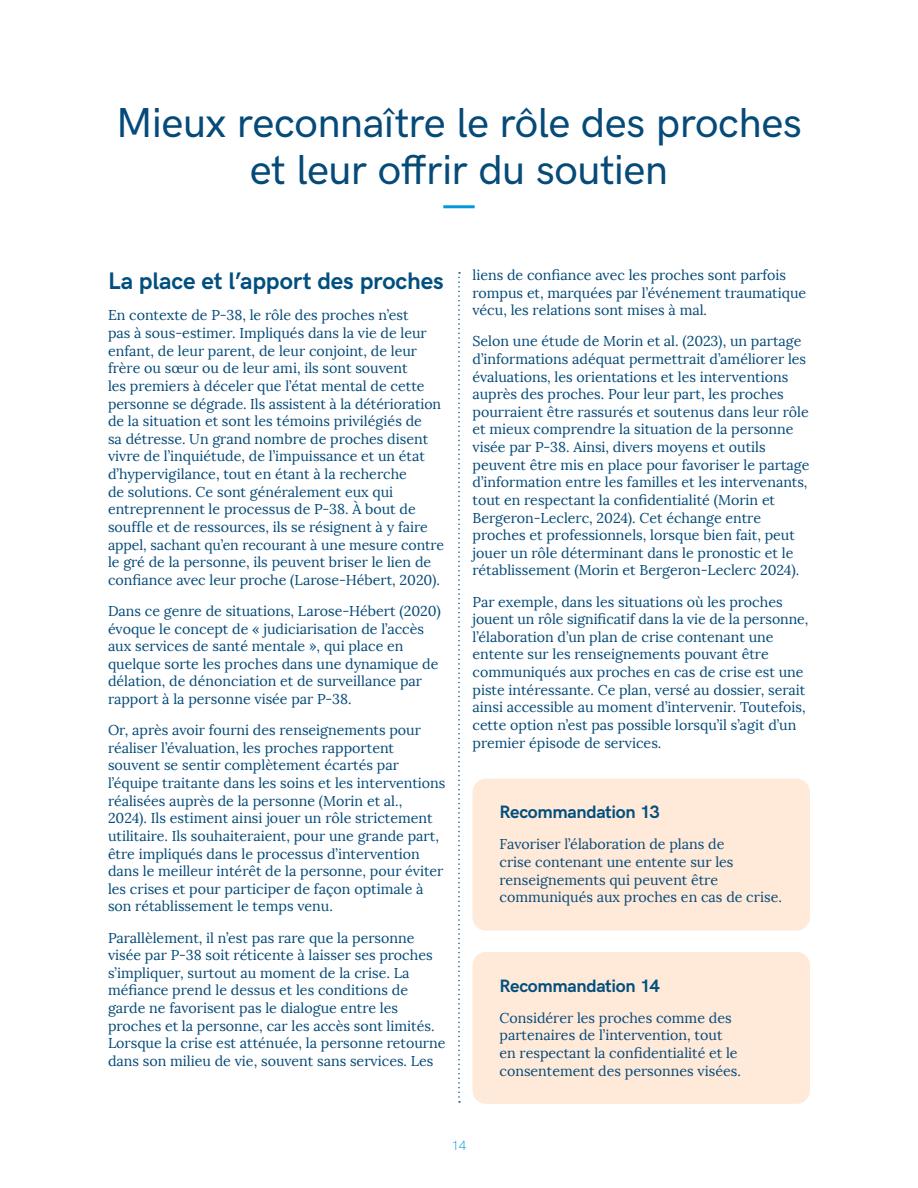
<style>
.page{position:relative;width:918px;height:1188px;background:#fff}
.page>*{position:absolute;margin:0;border:0;box-sizing:border-box;transform-origin:0 0}
.t1{font:500 42px/46.5px "HK Grotesk";letter-spacing:-.015em;color:#054a78;text-align:center}
.t2{font:700 24px "HK Grotesk";letter-spacing:-.005em;color:#004f7e}
.t3{font:700 18px "HK Grotesk";letter-spacing:-.02em;color:#004f7e}
.t4{font:14.25px/17.7px "Lora";color:#054a78}
.t5{font:300 13.5px "HK Grotesk";color:#009ada}
</style>
<div class="page">
<hr style="left:443px;top:205px;width:32px;height:3px;background:#009ada">
<div style="left:472px;top:779px;width:338px;height:152px;background:#ffe9d9;border-radius:14px"></div>
<div style="left:472px;top:952px;width:338px;height:152px;background:#ffe9d9;border-radius:14px"></div>
<svg style="left:458px;top:272px;width:2px;height:831px"></svg>
<h1 class="t1" style="left:116px;top:96px;width:687px">Mieux reconnaître le rôle des proches et leur offrir du soutien</h1>
<h2 class="t2" style="left:108px;top:263px;width:337px">La place et l’apport des proches</h2>
<p class="t4" style="left:108px;top:307px;width:338px">En contexte de P-38, le rôle des proches n’est<br>pas à sous-estimer. Impliqués dans la vie de leur enfant, de leur parent, de leur conjoint, de leur frère ou sœur ou de leur ami, ils sont souvent<br>les premiers à déceler que l’état mental de cette personne se dégrade. Ils assistent à la détérioration de la situation et sont les témoins privilégiés de<br>sa détresse. Un grand nombre de proches disent vivre de l’inquiétude, de l’impuissance et un état d’hypervigilance, tout en étant à la recherche<br>de solutions. Ce sont généralement eux qui entreprennent le processus de P-38. À bout de souffle et de ressources, ils se résignent à y faire appel, sachant qu’en recourant à une mesure contre le gré de la personne, ils peuvent briser le lien de confiance avec leur proche (Larose-Hébert, 2020).</p>
<p class="t4" style="left:108px;top:602px;width:334px">Dans ce genre de situations, Larose-Hébert (2020) évoque le concept de « judiciarisation de l’accès aux services de santé mentale », qui place en quelque sorte les proches dans une dynamique de délation, de dénonciation et de surveillance par rapport à la personne visée par P-38.</p>
<p class="t4" style="left:108px;top:721px;width:339px">Or, après avoir fourni des renseignements pour réaliser l’évaluation, les proches rapportent souvent se sentir complètement écartés par l’équipe traitante dans les soins et les interventions réalisées auprès de la personne (Morin et al.,<br>2024). Ils estiment ainsi jouer un rôle strictement utilitaire. Ils souhaiteraient, pour une grande part, être impliqués dans le processus d’intervention dans le meilleur intérêt de la personne, pour éviter les crises et pour participer de façon optimale à son rétablissement le temps venu.</p>
<p class="t4" style="left:108px;top:929px;width:339px">Parallèlement, il n’est pas rare que la personne visée par P-38 soit réticente à laisser ses proches s’impliquer, surtout au moment de la crise. La méfiance prend le dessus et les conditions de garde ne favorisent pas le dialogue entre les proches et la personne, car les accès sont limités.<br>Lorsque la crise est atténuée, la personne retourne dans son milieu de vie, souvent sans services. Les</p>
<p class="t4" style="left:473px;top:266px;width:335px">liens de confiance avec les proches sont parfois rompus et, marquées par l’événement traumatique vécu, les relations sont mises à mal.</p>
<p class="t4" style="left:473px;top:333px;width:339px">Selon une étude de Morin et al. (2023), un partage d’informations adéquat permettrait d’améliorer les évaluations, les orientations et les interventions auprès des proches. Pour leur part, les proches pourraient être rassurés et soutenus dans leur rôle et mieux comprendre la situation de la personne visée par P-38. Ainsi, divers moyens et outils peuvent être mis en place pour favoriser le partage d’information entre les familles et les intervenants, tout en respectant la confidentialité (Morin et Bergeron-Leclerc, 2024). Cet échange entre proches et professionnels, lorsque bien fait, peut jouer un rôle déterminant dans le pronostic et le rétablissement (Morin et Bergeron-Leclerc 2024).</p>
<p class="t4" style="left:472px;top:593px;width:337px">Par exemple, dans les situations où les proches jouent un rôle significatif dans la vie de la personne, l’élaboration d’un plan de crise contenant une entente sur les renseignements pouvant être communiqués aux proches en cas de crise est une piste intéressante. Ce plan, versé au dossier, serait ainsi accessible au moment d’intervenir. Toutefois, cette option n’est pas possible lorsqu’il s’agit d’un premier épisode de services.</p>
<p class="t3" style="left:500px;top:799px;width:162px">Recommandation 13</p>
<p class="t4" style="left:500px;top:836px;width:284px">Favoriser l’élaboration de plans de<br>crise contenant une entente sur les renseignements qui peuvent être communiqués aux proches en cas de crise.</p>
<p class="t3" style="left:500px;top:972px;width:162px">Recommandation 14</p>
<p class="t4" style="left:500px;top:1009px;width:243px">Considérer les proches comme des partenaires de l’intervention, tout en respectant la confidentialité et le consentement des personnes visées.</p>
<p class="t5" style="left:452px;top:1135px;width:16px">14</p>
</div>
